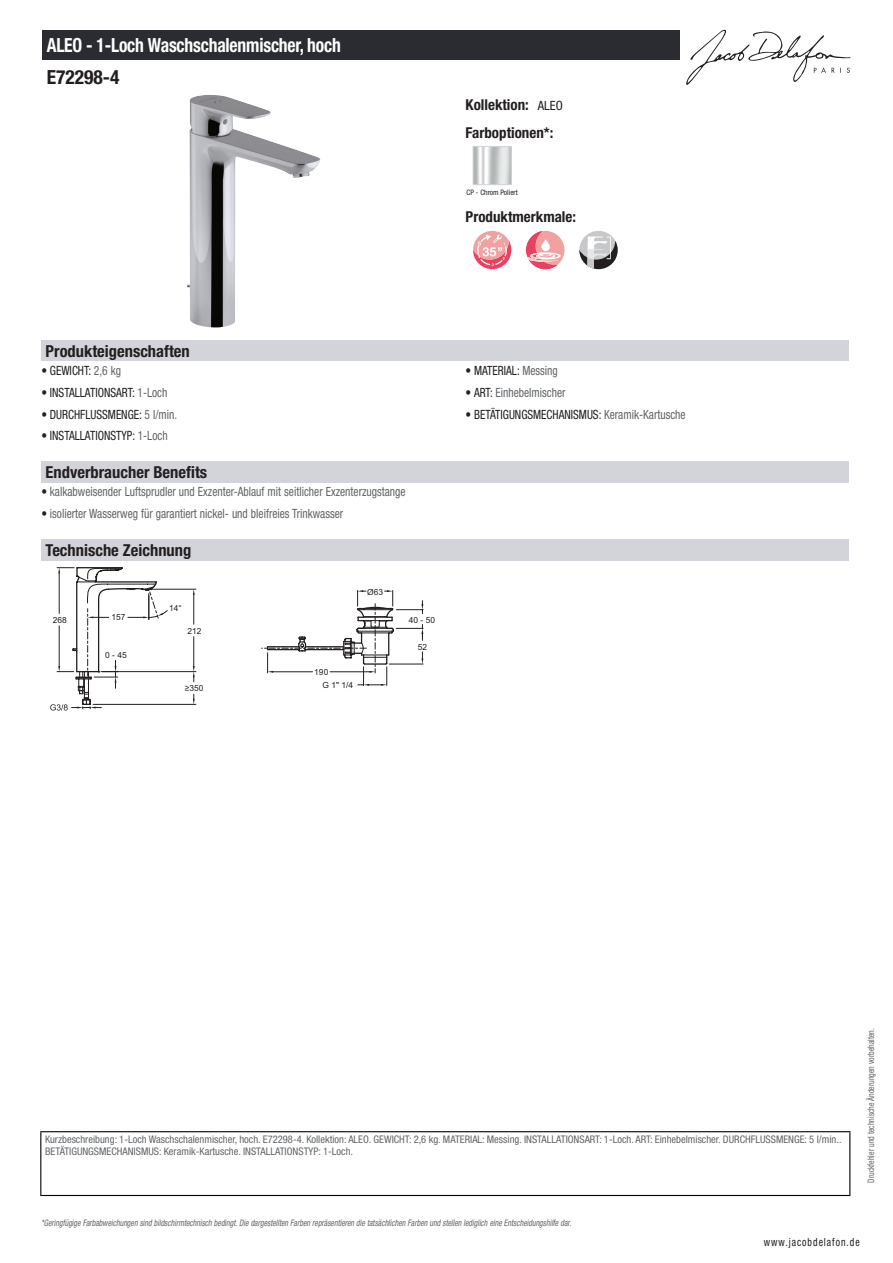
<style>
.page{position:relative;width:893px;height:1263px;background:#fff}
.page>*{position:absolute;margin:0;border:0;box-sizing:border-box;transform-origin:0 0}
.t1{font:700 condensed 19.5px "Helvetica Neue LT Std";letter-spacing:-.01em;color:#fff;scale:.9 1}
.t2{font:700 condensed 19.5px "Helvetica Neue LT Std";color:#231f20}
.t3{font:700 condensed 16.5px "Helvetica Neue LT Std";color:#231f20}
.t4{font:700 condensed 15px/27.8px "Helvetica Neue LT Std";color:#231f20}
.t5{font:condensed 12.75px "Helvetica Neue LT Std";color:#626568;scale:.9 1}
.t6{font:condensed 12.75px "Helvetica Neue LT Std";color:#231f20;scale:.9 1}
.t7{font:condensed 11.25px "Helvetica Neue LT Std";letter-spacing:.1em;color:#231f20;scale:.87 1}
.t8{font:condensed 10.5px/12px "Helvetica Neue LT Std";color:#626568}
.t9{font:italic condensed 9px "Helvetica Neue LT Std";color:#626568;scale:.87 1}
.t10{font:condensed 9px "Helvetica Neue LT Std";color:#626568;scale:.87 1}
.t11{font:8.4px "Arial";color:#231f20}
.t12{font:condensed 7.5px "Helvetica Neue LT Std";color:#231f20}
.s1{font-weight:400;font-size:12.75px}
.s2{color:#626568}
.s3{color:#231f20}
</style>
<div class="page">
<svg style="left:686px;top:30px;width:164px;height:55px"></svg>
<img style="left:187px;top:95px;width:134px;height:232px">
<img style="left:475px;top:148px;width:35px;height:35px">
<div style="left:473px;top:146px;width:39px;height:39px;border:1px solid #d3d4da"></div>
<svg style="left:473px;top:231px;width:38px;height:38px"></svg>
<div style="left:526px;top:231px;width:38px;height:38px;background:#f2a1a1;border-radius:50%"></div>
<svg style="left:526px;top:231px;width:35px;height:38px"></svg>
<svg style="left:579px;top:231px;width:39px;height:38px"></svg>
<svg style="left:579px;top:237px;width:39px;height:32px"></svg>
<div style="left:41px;top:340px;width:808px;height:21px;background:#d3d4da"></div>
<div style="left:41px;top:462px;width:808px;height:21px;background:#d3d4da"></div>
<div style="left:41px;top:539px;width:808px;height:22px;background:#d3d4da"></div>
<hr style="left:152px;top:589px;width:44px;height:1px;background:#231f20">
<hr style="left:102px;top:671px;width:94px;height:1px;background:#231f20">
<svg style="left:193px;top:589px;width:2px;height:35px"></svg>
<hr style="left:93px;top:704px;width:103px;height:1px;background:#231f20">
<svg style="left:193px;top:694px;width:2px;height:10px"></svg>
<svg style="left:193px;top:637px;width:2px;height:45px"></svg>
<svg style="left:262px;top:590px;width:162px;height:96px"></svg>
<svg style="left:50px;top:567px;width:118px;height:143px"></svg>
<div style="left:43px;top:30px;width:637px;height:30px;background:#2a2c32"></div>
<hr style="left:40px;top:1131px;width:810px;height:1px;background:#040503">
<hr style="left:40px;top:1132px;width:1px;height:63px;background:#040503">
<hr style="left:849px;top:1132px;width:1px;height:63px;background:#040503">
<hr style="left:40px;top:1195px;width:810px;height:1px;background:#040503">
<h1 class="t1" style="left:47px;top:33px;width:328px">ALEO - 1-Loch Waschschalenmischer, hoch</h1>
<h1 class="t2" style="left:47px;top:65px;width:74px">E72298-4</h1>
<h3 class="t4" style="left:466px;top:90px;width:99px">Kollektion: <span class="s1">ALEO<br></span>Farboptionen*:</h3>
<p class="t12" style="left:467px;top:188px;width:53px">CP - Chrom Poliert</p>
<h3 class="t4" style="left:466px;top:203px;width:112px">Produktmerkmale:</h3>
<h2 class="t3" style="left:46px;top:341px;width:146px">Produkteigenschaften</h2>
<p class="t6" style="left:41px;top:363px;width:90px">• GEWICHT: <span class="s2">2,6 kg</span></p>
<p class="t6" style="left:466px;top:363px;width:104px">• MATERIAL: <span class="s2">Messing</span></p>
<p class="t6" style="left:41px;top:385px;width:142px">• INSTALLATIONSART: <span class="s2">1-Loch</span></p>
<p class="t5" style="left:466px;top:385px;width:113px"><span class="s3">• ART:</span> Einhebelmischer</p>
<p class="t6" style="left:41px;top:407px;width:152px">• DURCHFLUSSMENGE: <span class="s2">5 l/min.</span></p>
<p class="t6" style="left:466px;top:407px;width:246px">• BETÄTIGUNGSMECHANISMUS: <span class="s2">Keramik-Kartusche</span></p>
<p class="t6" style="left:41px;top:428px;width:142px">• INSTALLATIONSTYP: <span class="s2">1-Loch</span></p>
<h2 class="t3" style="left:46px;top:462px;width:163px">Endverbraucher Benefits</h2>
<p class="t5" style="left:41px;top:484px;width:406px"><span class="s3">•</span> kalkabweisender Luftsprudler und Exzenter-Ablauf mit seitlicher Exzenterzugstange</p>
<p class="t5" style="left:41px;top:506px;width:337px"><span class="s3">•</span> isolierter Wasserweg für garantiert nickel- und bleifreies Trinkwasser</p>
<h2 class="t3" style="left:46px;top:540px;width:147px">Technische Zeichnung</h2>
<p class="t11" style="left:53px;top:614px;width:16px">268</p>
<p class="t11" style="left:112px;top:612px;width:16px">157</p>
<p class="t11" style="left:105px;top:649px;width:23px">0 - 45</p>
<p class="t11" style="left:169px;top:602px;width:14px">14°</p>
<p class="t11" style="left:187px;top:625px;width:16px">212</p>
<p class="t11" style="left:185px;top:683px;width:20px">≥350</p>
<p class="t11" style="left:367px;top:586px;width:17px">Ø63</p>
<p class="t11" style="left:314px;top:667px;width:16px">190</p>
<p class="t11" style="left:323px;top:679px;width:32px">G 1" 1/4</p>
<p class="t11" style="left:409px;top:614px;width:28px">40 - 50</p>
<p class="t11" style="left:418px;top:641px;width:11px">52</p>
<p class="t8" style="left:45px;top:1134px;width:798px">Kurzbeschreibung: 1-Loch Waschschalenmischer, hoch. E72298-4. Kollektion: ALEO. GEWICHT: 2,6 kg. MATERIAL: Messing. INSTALLATIONSART: 1-Loch. ART: Einhebelmischer. DURCHFLUSSMENGE: 5 l/min..<br>BETÄTIGUNGSMECHANISMUS: Keramik-Kartusche. INSTALLATIONSTYP: 1-Loch.</p>
<p class="t9" style="left:41px;top:1217px;width:613px">*Geringfügige Farbabweichungen sind bildschirmtechnisch bedingt.Die dargestellten Farben repräsentieren die tatsächlichen Farben und stellen lediglich eine Entscheidungshilfe dar.</p>
<p class="t10" style="left:866px;top:1183px;width:179px;rotate:-90deg">Druckfehler und technische Änderungen vorbehalten.</p>
<p class="t7" style="left:764px;top:1236px;width:112px">www.jacobdelafon.de</p>
</div>
